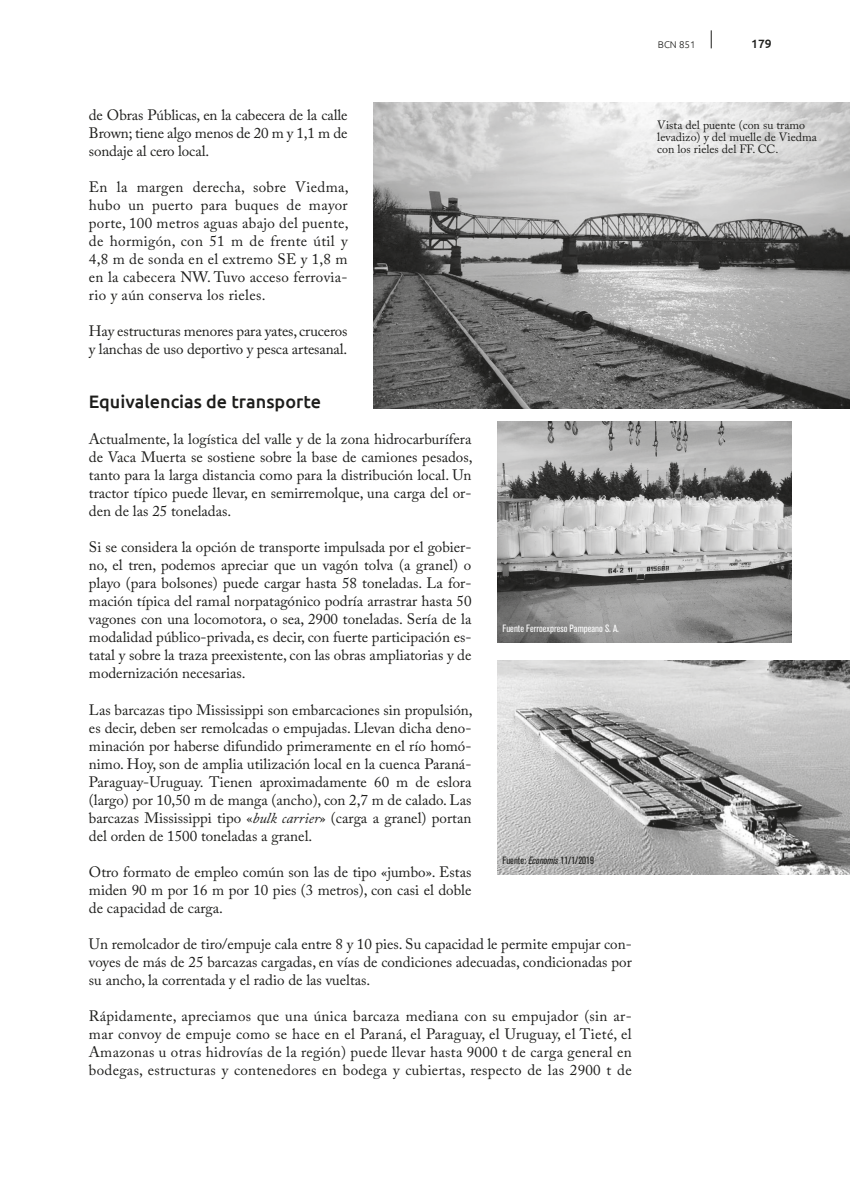
<style>
.page{position:relative;width:850px;height:1190px;background:#fff}
.page>*{position:absolute;margin:0;border:0;box-sizing:border-box;transform-origin:0 0}
.t1{font:500 18px "Ubuntu";color:#1d1d1b}
.t2{font:15px/18px "Adobe Caslon Pro";color:#1d1d1b;text-align:justify}
.t3{font:12px/12px "Adobe Caslon Pro";color:#1d1d1b}
.t4{font:500 12px "Ubuntu";color:#1d1d1b}
.t5{font:condensed 10.5px "Akzidenz Grotesk BQ";color:#fff}
.t6{font:condensed 10.5px "Akzidenz Grotesk BQ";color:#1d1d1b}
.t7{font:300 9.75px "Ubuntu";color:#1d1d1b}
.s1{font-style:italic}
</style>
<div class="page">
<svg style="left:711px;top:30px;width:1px;height:18px"></svg>
<img style="left:373px;top:102px;width:477px;height:306px">
<img style="left:497px;top:421px;width:295px;height:221px">
<img style="left:497px;top:660px;width:353px;height:215px">
<p class="t2" style="left:89px;top:106px;width:260px">de Obras Públicas, en la cabecera de la calle Brown; tiene algo menos de 20 m y 1,1 m de sondaje al cero local.</p>
<p class="t2" style="left:89px;top:178px;width:261px">En la margen derecha, sobre Viedma, hubo un puerto para buques de mayor porte, 100 metros aguas abajo del puente, de hormigón, con 51 m de frente útil y 4,8 m de sonda en el extremo SE y 1,8 m en la cabecera NW. Tuvo acceso ferrovia&shy;rio y aún conserva los rieles.</p>
<p class="t2" style="left:89px;top:322px;width:260px">Hay estructuras menores para yates, cruceros y lanchas de uso deportivo y pesca artesanal.</p>
<p class="t1" style="left:89px;top:391px;width:233px">Equivalencias de transporte</p>
<p class="t2" style="left:89px;top:430px;width:385px">Actualmente, la logística del valle y de la zona hidrocarburífera de Vaca Muerta se sostiene sobre la base de camiones pesados, tanto para la larga distancia como para la distribución local. Un tractor típico puede llevar, en semirremolque, una carga del or&shy;den de las 25 toneladas.</p>
<p class="t2" style="left:89px;top:538px;width:384px">Si se considera la opción de transporte impulsada por el gobier&shy;no, el tren, podemos apreciar que un vagón tolva (a granel) o playo (para bolsones) puede cargar hasta 58 toneladas. La for&shy;mación típica del ramal norpatagónico podría arrastrar hasta 50 vagones con una locomotora, o sea, 2900 toneladas. Sería de la modalidad público-privada, es decir, con fuerte participación es&shy;tatal y sobre la traza preexistente, con las obras ampliatorias y de modernización necesarias.</p>
<p class="t2" style="left:89px;top:700px;width:385px">Las barcazas tipo Mississippi son embarcaciones sin propulsión, es decir, deben ser remolcadas o empujadas. Llevan dicha deno&shy;minación por haberse difundido primeramente en el río homó&shy;nimo. Hoy, son de amplia utilización local en la cuenca Paraná-Paraguay-Uruguay. Tienen aproximadamente 60 m de eslora (largo) por 10,50 m de manga (ancho), con 2,7 m de calado. Las barcazas Mississippi tipo «<span class="s1">bulk carrier</span>» (carga a granel) portan del orden de 1500 toneladas a granel.</p>
<p class="t2" style="left:89px;top:862px;width:384px">Otro formato de empleo común son las de tipo «jumbo». Estas miden 90 m por 16 m por 10 pies (3 metros), con casi el doble de capacidad de carga.</p>
<p class="t2" style="left:89px;top:934px;width:544px">Un remolcador de tiro/empuje cala entre 8 y 10 pies. Su capacidad le permite empujar con&shy;voyes de más de 25 barcazas cargadas, en vías de condiciones adecuadas, condicionadas por su ancho, la correntada y el radio de las vueltas.</p>
<p class="t2" style="left:89px;top:1006px;width:544px">Rápidamente, apreciamos que una única barcaza mediana con su empujador (sin ar&shy;mar convoy de empuje como se hace en el Paraná, el Paraguay, el Uruguay, el Tieté, el Amazonas u otras hidrovías de la región) puede llevar hasta 9000 t de carga general en bodegas, estructuras y contenedores en bodega y cubiertas, respecto de las 2900 t de</p>
<p class="t5" style="left:502px;top:622px;width:118px">Fuente Ferroexpreso Pampeano S. A.</p>
<p class="t6" style="left:502px;top:854px;width:93px">Fuente: <span class="s1">Economis</span> 11/1/2019</p>
<p class="t7" style="left:658px;top:39px;width:39px">BCN 851</p>
<p class="t4" style="left:751px;top:37px;width:22px">179</p>
<p class="t3" style="left:657px;top:119px;width:161px">Vista del puente (con su tramo levadizo) y del muelle de Viedma con los rieles del FF. CC.</p>
</div>
